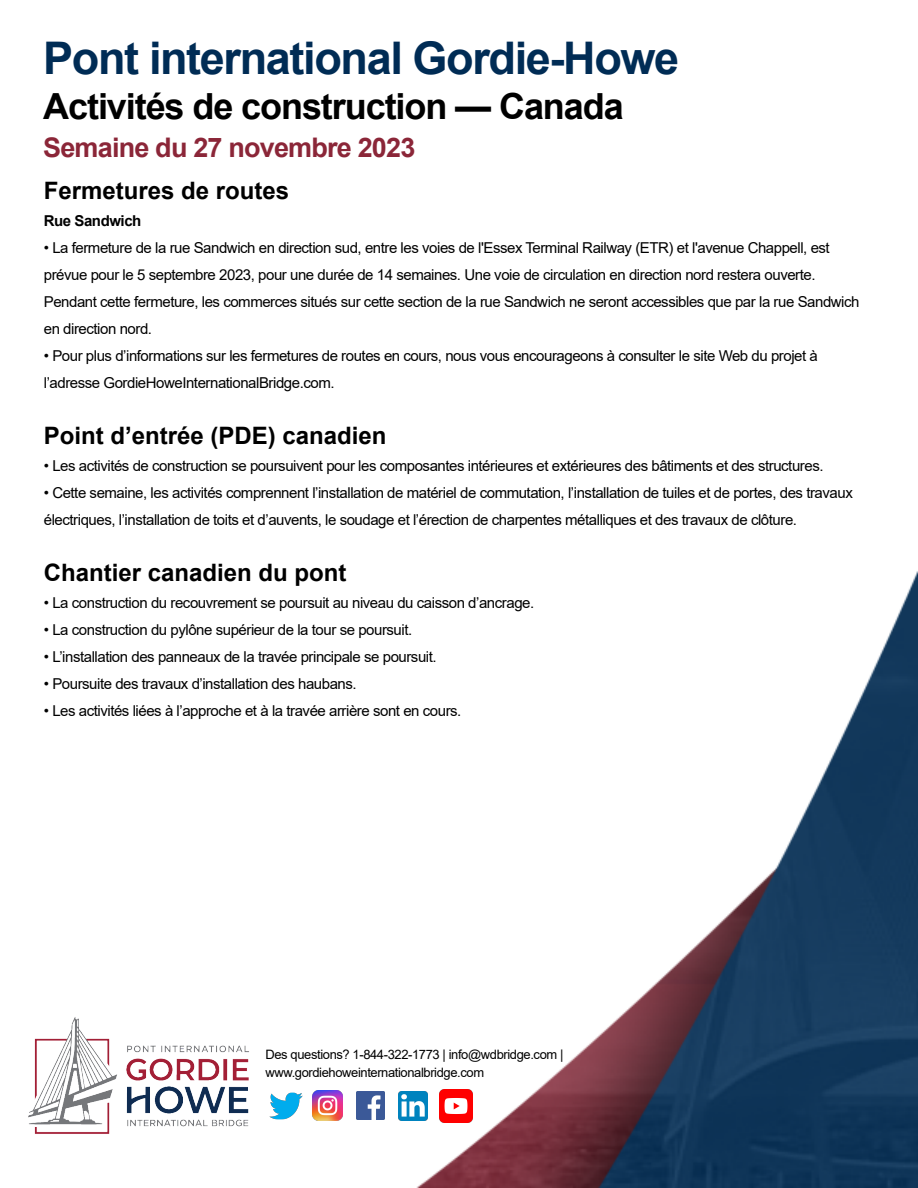
<style>
.page{position:relative;width:918px;height:1188px;background:#fff}
.page>*{position:absolute;margin:0;border:0;box-sizing:border-box;transform-origin:0 0}
.t1{font:700 45px "Arial";letter-spacing:-.03em;color:#002c55}
.t2{font:700 36px "Arial";letter-spacing:-.03em;color:#000}
.t3{font:700 27px "Arial";letter-spacing:-.03em;color:#8b2638}
.t4{font:700 24px "Arial";color:#000}
.t5{font:15px/27px "Arial";letter-spacing:-.03em;color:#000}
.t6{font:700 15px "Arial";letter-spacing:-.03em;color:#000}
.t7{font:12.9px/18px "Arial";letter-spacing:-.03em;color:#000}
</style>
<div class="page">
<img style="left:315px;top:571px;width:603px;height:617px">
<img style="left:28px;top:1017px;width:221px;height:117px">
<img style="left:269px;top:1092px;width:34px;height:28px">
<img style="left:356px;top:1092px;width:28px;height:28px">
<img style="left:399px;top:1091px;width:29px;height:29px">
<img style="left:440px;top:1090px;width:32px;height:32px">
<img style="left:312px;top:1091px;width:30px;height:30px">
<h1 class="t1" style="left:43px;top:26px;width:637px">Pont international Gordie-Howe</h1>
<h2 class="t2" style="left:43px;top:81px;width:582px">Activités de construction — Canada</h2>
<h3 class="t3" style="left:43px;top:128px;width:374px">Semaine du 27 novembre 2023</h3>
<h3 class="t4" style="left:44px;top:174px;width:247px">Fermetures de routes</h3>
<p class="t6" style="left:44px;top:210px;width:99px">Rue Sandwich</p>
<p class="t5" style="left:44px;top:234px;width:817px">• La fermeture de la rue Sandwich en direction sud, entre les voies de l'Essex Terminal Railway (ETR) et l'avenue Chappell, est prévue pour le 5 septembre 2023, pour une durée de 14 semaines. Une voie de circulation en direction nord restera ouverte.<br>Pendant cette fermeture, les commerces situés sur cette section de la rue Sandwich ne seront accessibles que par la rue Sandwich en direction nord.</p>
<p class="t5" style="left:44px;top:342px;width:776px">• Pour plus d’informations sur les fermetures de routes en cours, nous vous encourageons à consulter le site Web du projet à l’adresse GordieHoweInternationalBridge.com.</p>
<h3 class="t4" style="left:44px;top:419px;width:344px">Point d’entrée (PDE) canadien</h3>
<p class="t5" style="left:44px;top:452px;width:781px">• Les activités de construction se poursuivent pour les composantes intérieures et extérieures des bâtiments et des structures.</p>
<p class="t5" style="left:44px;top:479px;width:811px">• Cette semaine, les activités comprennent l’installation de matériel de commutation, l’installation de tuiles et de portes, des travaux électriques, l’installation de toits et d’auvents, le soudage et l’érection de charpentes métalliques et des travaux de clôture.</p>
<h3 class="t4" style="left:44px;top:556px;width:304px">Chantier canadien du pont</h3>
<p class="t5" style="left:44px;top:589px;width:492px">• La construction du recouvrement se poursuit au niveau du caisson d’ancrage.</p>
<p class="t5" style="left:44px;top:616px;width:370px">• La construction du pylône supérieur de la tour se poursuit.</p>
<p class="t5" style="left:44px;top:643px;width:394px">• L’installation des panneaux de la travée principale se poursuit.</p>
<p class="t5" style="left:44px;top:670px;width:314px">• Poursuite des travaux d’installation des haubans.</p>
<p class="t5" style="left:44px;top:697px;width:419px">• Les activités liées à l’approche et à la travée arrière sont en cours.</p>
<p class="t7" style="left:266px;top:1045px;width:299px">Des questions? 1-844-322-1773 | info@wdbridge.com | www.gordiehoweinternationalbridge.com</p>
</div>
